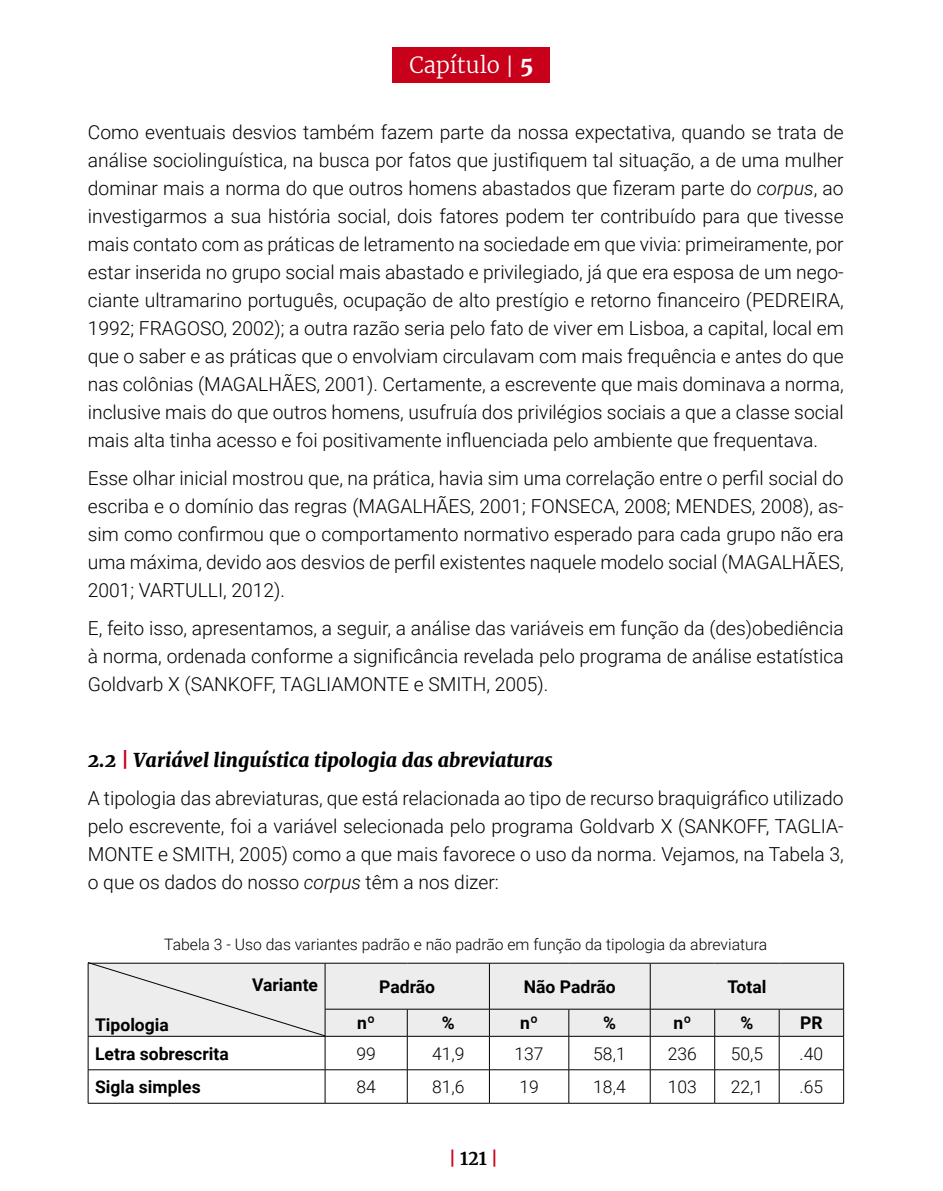
<style>
.page{position:relative;width:943px;height:1191px;background:#fff}
.page>*{position:absolute;margin:0;border:0;box-sizing:border-box;transform-origin:0 0}
.t1{font:700 22.05px "Merriweather";color:#fff}
.t2{font:300 22.05px "Merriweather";color:#fff}
.t3{font:300 19.25px/28px "Roboto";color:#000;text-align:justify}
.t4{font:italic 900 19.25px "Merriweather";color:#000}
.t5{font:700 17.5px "Roboto";color:#000}
.t6{font:300 17.5px "Roboto";color:#000}
.t7{font:700 17.5px "Merriweather";color:#000}
.t8{font:300 15.75px "Roboto";color:#000}
.s1{font-weight:300}
.s2{font-weight:900}
.s3{font-style:italic}
.s4{font-style:normal;color:#c8001a}
.s5{color:#c8001a}
</style>
<div class="page">
<div style="left:326px;top:964px;width:517px;height:72px;background:#ededed"></div>
<hr style="left:325px;top:963px;width:82px;height:1px;background:#000">
<hr style="left:407px;top:963px;width:82px;height:1px;background:#000">
<hr style="left:489px;top:963px;width:80px;height:1px;background:#000">
<hr style="left:489px;top:963px;width:1px;height:46px;background:#000">
<hr style="left:569px;top:963px;width:81px;height:1px;background:#000">
<hr style="left:650px;top:963px;width:64px;height:1px;background:#000">
<hr style="left:650px;top:963px;width:1px;height:46px;background:#000">
<hr style="left:714px;top:963px;width:65px;height:1px;background:#000">
<hr style="left:779px;top:963px;width:64px;height:1px;background:#000">
<hr style="left:843px;top:963px;width:1px;height:46px;background:#000">
<hr style="left:325px;top:1009px;width:82px;height:1px;background:#000">
<hr style="left:407px;top:1009px;width:82px;height:1px;background:#000">
<svg style="left:407px;top:1009px;width:1px;height:27px"></svg>
<hr style="left:489px;top:1009px;width:80px;height:1px;background:#000">
<svg style="left:489px;top:1009px;width:1px;height:27px"></svg>
<hr style="left:569px;top:1009px;width:81px;height:1px;background:#000">
<svg style="left:568px;top:1009px;width:1px;height:27px"></svg>
<hr style="left:650px;top:1009px;width:64px;height:1px;background:#000">
<svg style="left:650px;top:1009px;width:1px;height:27px"></svg>
<hr style="left:714px;top:1009px;width:65px;height:1px;background:#000">
<svg style="left:714px;top:1009px;width:1px;height:27px"></svg>
<hr style="left:779px;top:1009px;width:64px;height:1px;background:#000">
<svg style="left:779px;top:1009px;width:1px;height:27px"></svg>
<svg style="left:843px;top:1009px;width:1px;height:27px"></svg>
<hr style="left:88px;top:1036px;width:237px;height:1px;background:#000">
<hr style="left:88px;top:1036px;width:1px;height:33px;background:#000">
<hr style="left:325px;top:1036px;width:82px;height:1px;background:#000">
<hr style="left:325px;top:1036px;width:1px;height:33px;background:#000">
<hr style="left:407px;top:1036px;width:82px;height:1px;background:#000">
<hr style="left:407px;top:1036px;width:1px;height:33px;background:#000">
<hr style="left:489px;top:1036px;width:80px;height:1px;background:#000">
<hr style="left:489px;top:1036px;width:1px;height:33px;background:#000">
<hr style="left:569px;top:1036px;width:81px;height:1px;background:#000">
<hr style="left:568px;top:1036px;width:1px;height:33px;background:#000">
<hr style="left:650px;top:1036px;width:64px;height:1px;background:#000">
<hr style="left:650px;top:1036px;width:1px;height:33px;background:#000">
<hr style="left:714px;top:1036px;width:65px;height:1px;background:#000">
<hr style="left:714px;top:1036px;width:1px;height:33px;background:#000">
<hr style="left:779px;top:1036px;width:64px;height:1px;background:#000">
<hr style="left:779px;top:1036px;width:1px;height:33px;background:#000">
<hr style="left:843px;top:1036px;width:1px;height:33px;background:#000">
<hr style="left:88px;top:1069px;width:237px;height:1px;background:#000">
<hr style="left:88px;top:1070px;width:1px;height:33px;background:#000">
<hr style="left:325px;top:1069px;width:82px;height:1px;background:#000">
<hr style="left:325px;top:1070px;width:1px;height:33px;background:#000">
<hr style="left:407px;top:1069px;width:82px;height:1px;background:#000">
<hr style="left:407px;top:1070px;width:1px;height:33px;background:#000">
<hr style="left:489px;top:1069px;width:80px;height:1px;background:#000">
<hr style="left:489px;top:1070px;width:1px;height:33px;background:#000">
<hr style="left:569px;top:1069px;width:81px;height:1px;background:#000">
<hr style="left:568px;top:1070px;width:1px;height:33px;background:#000">
<hr style="left:650px;top:1069px;width:64px;height:1px;background:#000">
<hr style="left:650px;top:1070px;width:1px;height:33px;background:#000">
<hr style="left:714px;top:1069px;width:65px;height:1px;background:#000">
<hr style="left:714px;top:1070px;width:1px;height:33px;background:#000">
<hr style="left:779px;top:1069px;width:64px;height:1px;background:#000">
<hr style="left:779px;top:1070px;width:1px;height:33px;background:#000">
<hr style="left:843px;top:1070px;width:1px;height:33px;background:#000">
<hr style="left:88px;top:1103px;width:237px;height:1px;background:#000">
<hr style="left:325px;top:1103px;width:82px;height:1px;background:#000">
<hr style="left:407px;top:1103px;width:82px;height:1px;background:#000">
<hr style="left:489px;top:1103px;width:80px;height:1px;background:#000">
<hr style="left:569px;top:1103px;width:81px;height:1px;background:#000">
<hr style="left:650px;top:1103px;width:64px;height:1px;background:#000">
<hr style="left:714px;top:1103px;width:65px;height:1px;background:#000">
<hr style="left:779px;top:1103px;width:64px;height:1px;background:#000">
<div style="left:393px;top:47px;width:157px;height:35px;background:#c8001a"></div>
<svg style="left:87px;top:962px;width:239px;height:74px;background:#e4e4e4"></svg>
<p class="t1" style="left:417px;top:50px;width:118px">Capítulo 1<span class="s1">|</span> <span class="s2">5</span></p>
<p class="t2" style="left:409px;top:50px;width:92px">Capítulo</p>
<p class="t3" style="left:88px;top:117px;width:757px">Como eventuais desvios também fazem parte da nossa expectativa, quando se trata de análise sociolinguística, na busca por fatos que justifiquem tal situação, a de uma mulher dominar mais a norma do que outros homens abastados que fizeram parte do <span class="s3">corpus</span>, ao investigarmos a sua história social, dois fatores podem ter contribuído para que tivesse mais contato com as práticas de letramento na sociedade em que vivia: primeiramente, por estar inserida no grupo social mais abastado e privilegiado, já que era esposa de um nego&shy;ciante ultramarino português, ocupação de alto prestígio e retorno financeiro (PEDREIRA, 1992; FRAGOSO, 2002); a outra razão seria pelo fato de viver em Lisboa, a capital, local em que o saber e as práticas que o envolviam circulavam com mais frequência e antes do que nas colônias (MAGALHÃES, 2001). Certamente, a escrevente que mais dominava a norma, inclusive mais do que outros homens, usufruía dos privilégios sociais a que a classe social mais alta tinha acesso e foi positivamente influenciada pelo ambiente que frequentava.</p>
<p class="t3" style="left:88px;top:463px;width:757px">Esse olhar inicial mostrou que, na prática, havia sim uma correlação entre o perfil social do escriba e o domínio das regras (MAGALHÃES, 2001; FONSECA, 2008; MENDES, 2008), as&shy;sim como confirmou que o comportamento normativo esperado para cada grupo não era uma máxima, devido aos desvios de perfil existentes naquele modelo social (MAGALHÃES, 2001; VARTULLI, 2012).</p>
<p class="t3" style="left:88px;top:613px;width:757px">E, feito isso, apresentamos, a seguir, a análise das variáveis em função da (des)obediência à norma, ordenada conforme a significância revelada pelo programa de análise estatística Goldvarb X (SANKOFF, TAGLIAMONTE e SMITH, 2005).</p>
<p class="t4" style="left:88px;top:746px;width:466px">2.2 <span class="s4">|</span> Variável linguística tipologia das abreviaturas</p>
<p class="t3" style="left:88px;top:783px;width:757px">A tipologia das abreviaturas, que está relacionada ao tipo de recurso braquigráfico utilizado pelo escrevente, foi a variável selecionada pelo programa Goldvarb X (SANKOFF, TAGLIA-MONTE e SMITH, 2005) como a que mais favorece o uso da norma. Vejamos, na Tabela 3, o que os dados do nosso <span class="s3">corpus</span> têm a nos dizer:</p>
<p class="t8" style="left:164px;top:933px;width:604px">Tabela 3 - Uso das variantes padrão e não padrão em função da tipologia da abreviatura</p>
<p class="t5" style="left:252px;top:972px;width:68px">Variante</p>
<p class="t5" style="left:95px;top:1012px;width:75px">Tipologia</p>
<p class="t5" style="left:379px;top:974px;width:57px">Padrão</p>
<p class="t5" style="left:524px;top:974px;width:93px">Não Padrão</p>
<p class="t5" style="left:727px;top:974px;width:40px">Total</p>
<p class="t5" style="left:357px;top:1010px;width:19px">nº</p>
<p class="t5" style="left:442px;top:1010px;width:14px">%</p>
<p class="t5" style="left:520px;top:1010px;width:19px">nº</p>
<p class="t5" style="left:603px;top:1010px;width:14px">%</p>
<p class="t5" style="left:673px;top:1010px;width:19px">nº</p>
<p class="t5" style="left:740px;top:1010px;width:14px">%</p>
<p class="t5" style="left:800px;top:1010px;width:24px">PR</p>
<p class="t5" style="left:95px;top:1041px;width:135px">Letra sobrescrita</p>
<p class="t6" style="left:356px;top:1041px;width:21px">99</p>
<p class="t6" style="left:432px;top:1041px;width:34px">41,9</p>
<p class="t6" style="left:514px;top:1041px;width:31px">137</p>
<p class="t6" style="left:593px;top:1041px;width:34px">58,1</p>
<p class="t6" style="left:668px;top:1041px;width:31px">236</p>
<p class="t6" style="left:730px;top:1041px;width:34px">50,5</p>
<p class="t6" style="left:799px;top:1041px;width:25px">.40</p>
<p class="t5" style="left:95px;top:1074px;width:107px">Sigla simples</p>
<p class="t6" style="left:356px;top:1074px;width:21px">84</p>
<p class="t6" style="left:432px;top:1074px;width:34px">81,6</p>
<p class="t6" style="left:519px;top:1074px;width:21px">19</p>
<p class="t6" style="left:593px;top:1074px;width:34px">18,4</p>
<p class="t6" style="left:668px;top:1074px;width:31px">103</p>
<p class="t6" style="left:730px;top:1074px;width:34px">22,1</p>
<p class="t6" style="left:799px;top:1074px;width:25px">.65</p>
<p class="t7" style="left:449px;top:1146px;width:51px"><span class="s5">|</span> 121 <span class="s5">|</span></p>
</div>
